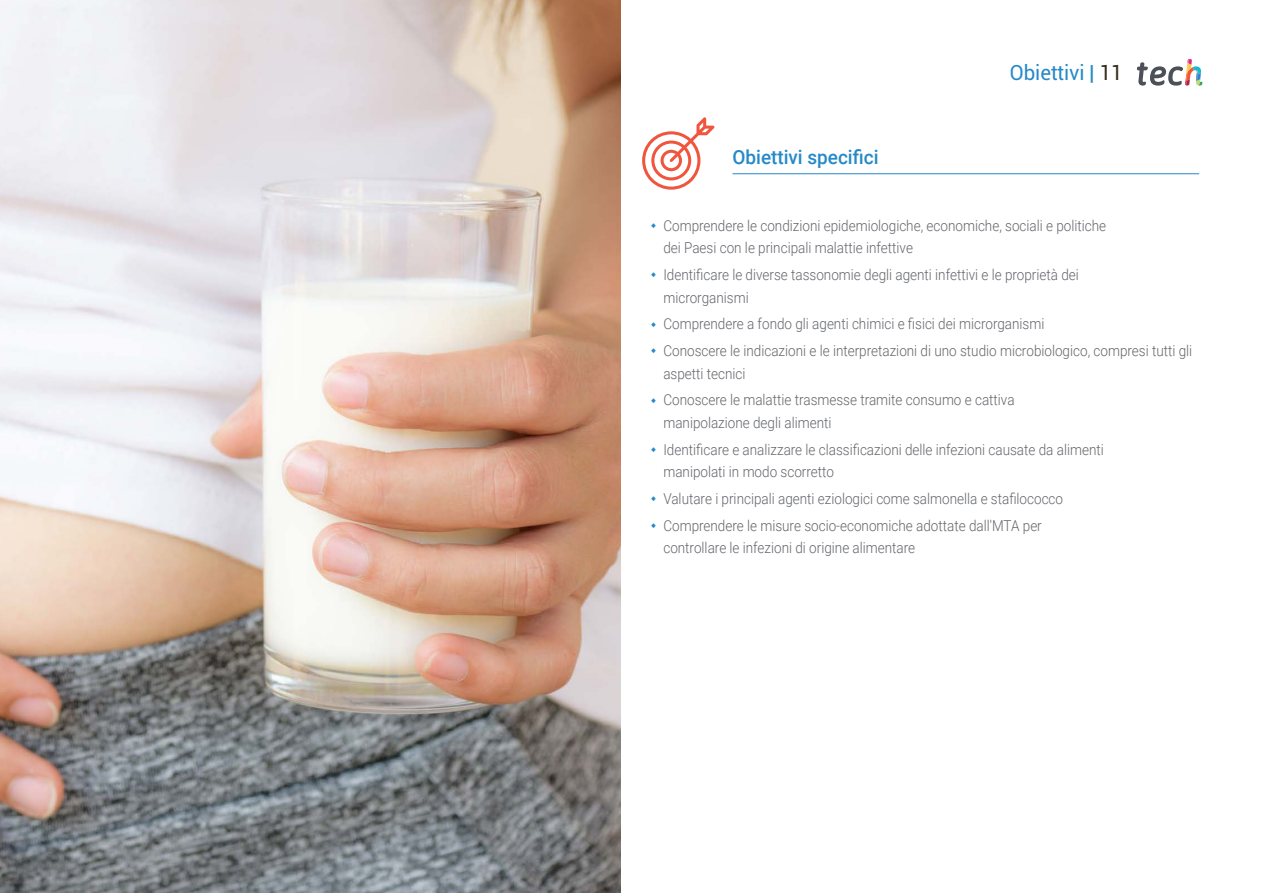
<style>
.page{position:relative;width:1263px;height:893px;background:#fff}
.page>*{position:absolute;margin:0;border:0;box-sizing:border-box;transform-origin:0 0}
.Sección___Pag{font:21px "Roboto";color:#2589c9}
.Subtítulo_Pag_con_línea{font:500 19.5px "Roboto";color:#2589c9}
.t1{font:300 15px/22.5px "Roboto";color:#63656a;scale:.9 1}
.s1{color:#342d1f}
</style>
<div class="page">
<img style="left:0;top:0;width:621px;height:893px">
<svg style="left:1137px;top:59px;width:65px;height:27px"></svg>
<svg style="left:642px;top:117px;width:72px;height:73px"></svg>
<hr style="left:732px;top:173px;width:467px;height:1px;background:#2589c9">
<p class="Subtítulo_Pag_con_línea" style="left:732px;top:144px;width:147px">Obiettivi specifici</p>
<p class="Sección___Pag" style="left:1010px;top:57px;width:114px">Obiettivi | <span class="s1">11</span></p>
<p class="t1" style="left:663px;top:214px;width:493px">Comprendere le condizioni epidemiologiche, economiche, sociali e politiche dei Paesi con le principali malattie infettive</p>
<p class="t1" style="left:663px;top:263px;width:463px">Identificare le diverse tassonomie degli agenti infettivi e le proprietà dei microrganismi</p>
<p class="t1" style="left:663px;top:312px;width:425px">Comprendere a fondo gli agenti chimici e fisici dei microrganismi</p>
<p class="t1" style="left:663px;top:339px;width:589px">Conoscere le indicazioni e le interpretazioni di uno studio microbiologico, compresi tutti gli aspetti tecnici</p>
<p class="t1" style="left:663px;top:388px;width:392px">Conoscere le malattie trasmesse tramite consumo e cattiva manipolazione degli alimenti</p>
<p class="t1" style="left:663px;top:437px;width:491px">Identificare e analizzare le classificazioni delle infezioni causate da alimenti manipolati in modo scorretto</p>
<p class="t1" style="left:663px;top:487px;width:446px">Valutare i principali agenti eziologici come salmonella e stafilococco</p>
<p class="t1" style="left:663px;top:513px;width:422px">Comprendere le misure socio-economiche adottate dall'MTA per controllare le infezioni di origine alimentare</p>
</div>
